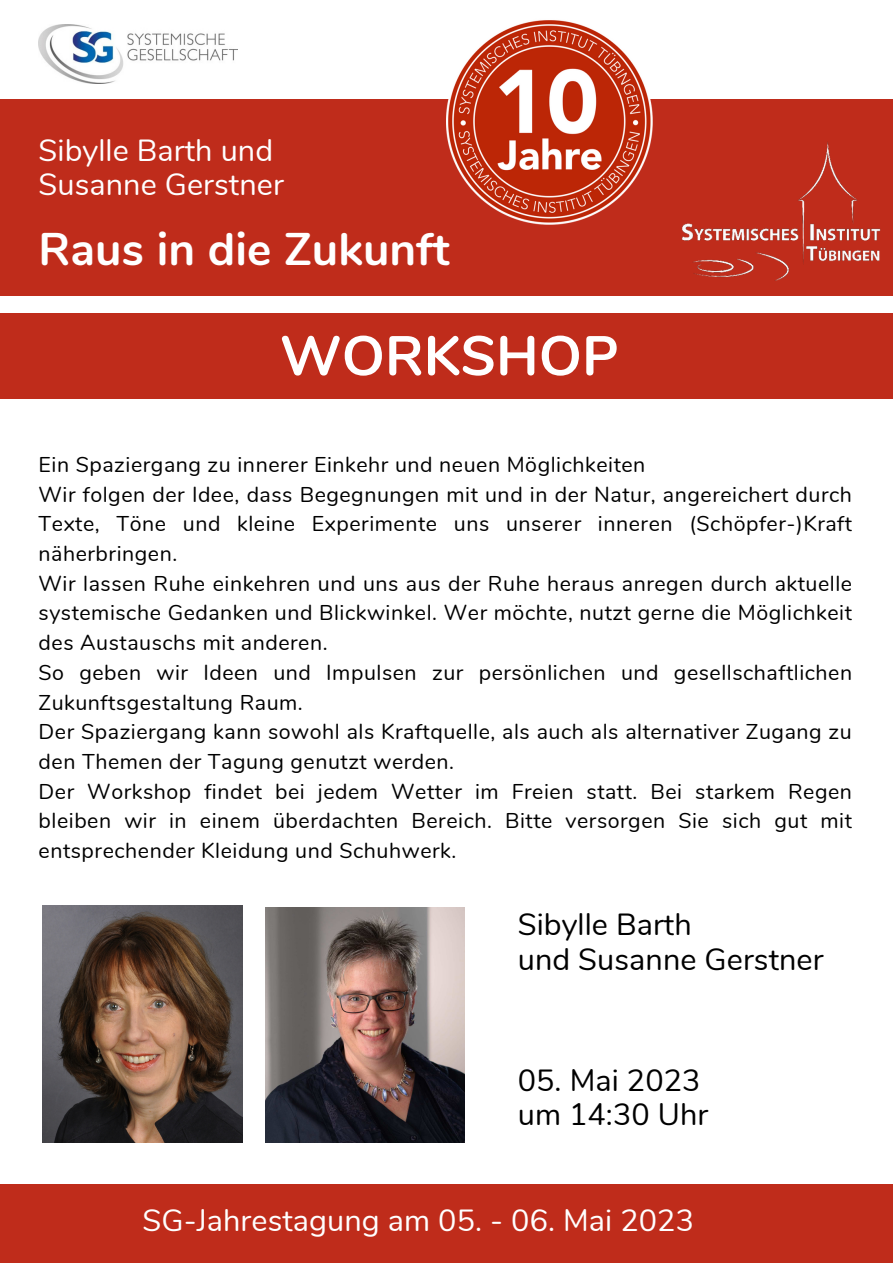
<style>
.page{position:relative;width:893px;height:1263px;background:#fff}
.page>*{position:absolute;margin:0;border:0;box-sizing:border-box;transform-origin:0 0}
.t1{font:700 55.43px "Nunito";letter-spacing:.005em;color:#fff}
.t2{font:700 45.67px "Nunito";letter-spacing:.005em;color:#fff}
.t3{font:30.53px/34.3px "Nunito";letter-spacing:.005em;color:#fff}
.t4{font:30.53px/34.3px "Nunito";letter-spacing:.005em;color:#000}
.t5{font:21.38px/29.7px "Nunito";letter-spacing:.025em;color:#000}
</style>
<div class="page">
<div style="left:0;top:99px;width:893px;height:299px;background:#bf2c1b"></div>
<img style="left:446px;top:20px;width:206px;height:204px">
<div style="left:0;top:1184px;width:893px;height:79px;background:#bf2c1b"></div>
<img style="left:39px;top:25px;width:198px;height:58px">
<img style="left:682px;top:142px;width:199px;height:139px">
<div style="left:0;top:296px;width:893px;height:17px;background:#fff"></div>
<img style="left:266px;top:907px;width:198px;height:235px">
<img style="left:42px;top:905px;width:201px;height:237px">
<h3 class="t3" style="left:39px;top:134px;width:247px">Sibylle Barth und<br>Susanne Gerstner</h3>
<h2 class="t2" style="left:39px;top:218px;width:413px">Raus in die Zukunft</h2>
<h1 class="t1" style="left:280px;top:319px;width:340px">WORKSHOP</h1>
<p class="t5" style="left:39px;top:450px;width:815px">Ein Spaziergang zu innerer Einkehr und neuen Möglichkeiten<br>Wir folgen der Idee, dass Begegnungen mit und in der Natur, angereichert durch Texte, Töne und kleine Experimente uns unserer inneren (Schöpfer-)Kraft näherbringen.<br>Wir lassen Ruhe einkehren und uns aus der Ruhe heraus anregen durch aktuelle systemische Gedanken und Blickwinkel. Wer möchte, nutzt gerne die Möglichkeit des Austauschs mit anderen.<br>So geben wir Ideen und Impulsen zur persönlichen und gesellschaftlichen Zukunftsgestaltung Raum.<br>Der Spaziergang kann sowohl als Kraftquelle, als auch als alternativer Zugang zu den Themen der Tagung genutzt werden.<br>Der Workshop findet bei jedem Wetter im Freien statt. Bei starkem Regen bleiben wir in einem überdachten Bereich. Bitte versorgen Sie sich gut mit entsprechender Kleidung und Schuhwerk.</p>
<h3 class="t4" style="left:518px;top:908px;width:307px">Sibylle Barth<br>und Susanne Gerstner</h3>
<h3 class="t4" style="left:518px;top:1063px;width:192px">05. Mai 2023 um 14:30 Uhr</h3>
<h3 class="t3" style="left:143px;top:1204px;width:553px">SG-Jahrestagung am 05. - 06. Mai 2023</h3>
</div>
